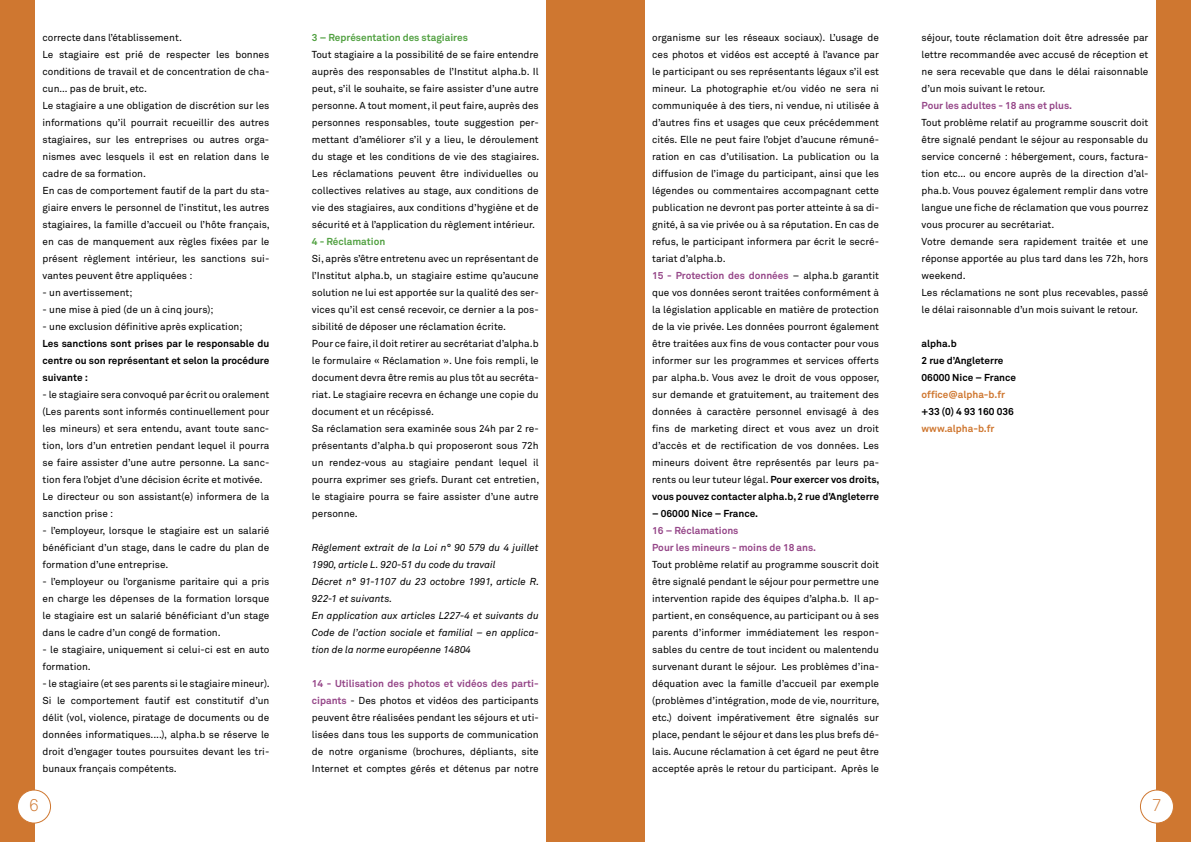
<style>
.page{position:relative;width:1191px;height:842px;background:#cf7730}
.page>*{position:absolute;margin:0;border:0;box-sizing:border-box;transform-origin:0 0}
.t1{font:300 17px "Akkurat";color:#cf7730}
.t2{font:10px/17px "Akkurat";color:#000;text-align:justify}
.t3{font:italic 10px/17px "Akkurat";color:#000}
.t4{font:700 10px/17px "Akkurat";color:#000;text-align:justify}
.t5{font:700 10px/17px "Akkurat";color:#954688}
.t6{font:700 10px "Akkurat";color:#52a142}
.t7{font:700 10px "Akkurat";color:#cf7730}
.s1{font-weight:700;color:#954688}
.s2{font-weight:700}
</style>
<div class="page">
<div style="left:35px;top:0;width:511px;height:842px;background:#fff"></div>
<div style="left:645px;top:0;width:510px;height:842px;background:#fff"></div>
<div style="left:18px;top:790px;width:33px;height:33px;background:#fff;border-radius:50%"></div>
<div style="left:17px;top:789px;width:34px;height:34px;border:1px solid #cf7730;border-radius:50%"></div>
<div style="left:1140px;top:790px;width:33px;height:33px;background:#fff;border-radius:50%"></div>
<div style="left:1140px;top:789px;width:34px;height:34px;border:1px solid #cf7730;border-radius:50%"></div>
<p class="t2" style="left:43px;top:29px;width:229px;text-align:left">correcte dans l’établissement.<br>Le stagiaire est prié de respecter les bonnes conditions de travail et de concentration de cha&shy;cun… pas de bruit, etc.<br>Le stagiaire a une obligation de discrétion sur les informations qu’il pourrait recueillir des autres stagiaires, sur les entreprises ou autres orga&shy;nismes avec lesquels il est en relation dans le cadre de sa formation.<br>En cas de comportement fautif de la part du sta&shy;giaire envers le personnel de l’institut, les autres stagiaires, la famille d’accueil ou l’hôte français, en cas de manquement aux règles fixées par le présent règlement intérieur, les sanctions sui&shy;vantes peuvent être appliquées :</p>
<p class="t2" style="left:43px;top:284px;width:91px">- un avertissement;</p>
<p class="t2" style="left:43px;top:301px;width:173px">- une mise à pied (de un à cinq jours);</p>
<p class="t2" style="left:43px;top:318px;width:201px">- une exclusion définitive après explication;</p>
<p class="t4" style="left:43px;top:335px;width:228px">Les sanctions sont prises par le responsable du centre ou son représentant et selon la procédure suivante :</p>
<p class="t2" style="left:43px;top:386px;width:228px;text-align:left">- le stagiaire sera convoqué par écrit ou oralement (Les parents sont informés continuellement pour les mineurs) et sera entendu, avant toute sanc&shy;tion, lors d’un entretien pendant lequel il pourra se faire assister d’une autre personne. La sanc&shy;tion fera l’objet d’une décision écrite et motivée.<br>Le directeur ou son assistant(e) informera de la sanction prise :</p>
<p class="t2" style="left:43px;top:522px;width:228px">- l’employeur, lorsque le stagiaire est un salarié bénéficiant d’un stage, dans le cadre du plan de formation d’une entreprise.</p>
<p class="t2" style="left:43px;top:573px;width:228px">- l’employeur ou l’organisme paritaire qui a pris en charge les dépenses de la formation lorsque le stagiaire est un salarié bénéficiant d’un stage dans le cadre d’un congé de formation.</p>
<p class="t2" style="left:43px;top:641px;width:228px">- le stagiaire, uniquement si celui-ci est en auto formation.</p>
<p class="t2" style="left:43px;top:675px;width:229px">- le stagiaire (et ses parents si le stagiaire mineur).<br>Si le comportement fautif est constitutif d’un délit (vol, violence, piratage de documents ou de données informatiques....), alpha.b se réserve le droit d’engager toutes poursuites devant les tri&shy;bunaux français compétents.</p>
<p class="t6" style="left:312px;top:31px;width:157px">3 – Représentation des stagiaires</p>
<p class="t2" style="left:312px;top:46px;width:229px">Tout stagiaire a la possibilité de se faire entendre auprès des responsables de l’Institut alpha.b. Il peut, s’il le souhaite, se faire assister d’une autre personne. A tout moment, il peut faire, auprès des personnes responsables, toute suggestion per&shy;mettant d’améliorer s’il y a lieu, le déroulement du stage et les conditions de vie des stagiaires.<br>Les réclamations peuvent être individuelles ou collectives relatives au stage, aux conditions de vie des stagiaires, aux conditions d’hygiène et de sécurité et à l’application du règlement intérieur.</p>
<p class="t6" style="left:312px;top:235px;width:75px">4 - Réclamation</p>
<p class="t2" style="left:312px;top:250px;width:229px;text-align:left">Si, après s’être entretenu avec un représentant de l’Institut alpha.b, un stagiaire estime qu’aucune solution ne lui est apportée sur la qualité des ser&shy;vices qu’il est censé recevoir, ce dernier a la pos&shy;sibilité de déposer une réclamation écrite.<br>Pour ce faire, il doit retirer au secrétariat d’alpha.b le formulaire « Réclamation ». Une fois rempli, le document devra être remis au plus tôt au secréta&shy;riat. Le stagiaire recevra en échange une copie du document et un récépissé.<br>Sa réclamation sera examinée sous 24h par 2 re&shy;présentants d’alpha.b qui proposeront sous 72h un rendez-vous au stagiaire pendant lequel il pourra exprimer ses griefs. Durant cet entretien, le stagiaire pourra se faire assister d’une autre personne.</p>
<p class="t3" style="left:312px;top:539px;width:229px">Règlement extrait de la Loi n° 90 579 du 4 juillet 1990, article L. 920-51 du code du travail<br>Décret n° 91-1107 du 23 octobre 1991, article R.<br>922-1 et suivants.<br>En application aux articles L227-4 et suivants du Code de l’action sociale et familial – en applica&shy;tion de la norme européenne 14804</p>
<p class="t2" style="left:312px;top:675px;width:228px"><span class="s1">14 - Utilisation des photos et vidéos des parti&shy;cipants</span> - Des photos et vidéos des participants peuvent être réalisées pendant les séjours et uti&shy;lisées dans tous les supports de communication de notre organisme (brochures, dépliants, site Internet et comptes gérés et détenus par notre</p>
<p class="t2" style="left:652px;top:29px;width:229px;text-align:left">organisme sur les réseaux sociaux). L’usage de ces photos et vidéos est accepté à l’avance par le participant ou ses représentants légaux s’il est mineur. La photographie et/ou vidéo ne sera ni communiquée à des tiers, ni vendue, ni utilisée à d’autres fins et usages que ceux précédemment cités. Elle ne peut faire l’objet d’aucune rémuné&shy;ration en cas d’utilisation. La publication ou la diffusion de l’image du participant, ainsi que les légendes ou commentaires accompagnant cette publication ne devront pas porter atteinte à sa di&shy;gnité, à sa vie privée ou à sa réputation. En cas de refus, le participant informera par écrit le secré&shy;tariat d’alpha.b.<br><span class="s1">15 - Protection des données</span> – alpha.b garantit que vos données seront traitées conformément à la législation applicable en matière de protection de la vie privée. Les données pourront également être traitées aux fins de vous contacter pour vous informer sur les programmes et services offerts par alpha.b. Vous avez le droit de vous opposer, sur demande et gratuitement, au traitement des données à caractère personnel envisagé à des fins de marketing direct et vous avez un droit d’accès et de rectification de vos données. Les mineurs doivent être représentés par leurs pa&shy;rents ou leur tuteur légal. <span class="s2">Pour exercer vos droits, vous pouvez contacter alpha.b, 2 rue d’Angleterre</span></p>
<p class="t4" style="left:652px;top:505px;width:107px">– 06000 Nice – France.</p>
<p class="t5" style="left:652px;top:522px;width:165px">16 – Réclamations<br>Pour les mineurs - moins de 18 ans.</p>
<p class="t2" style="left:652px;top:556px;width:229px">Tout problème relatif au programme souscrit doit être signalé pendant le séjour pour permettre une intervention rapide des équipes d’alpha.b. Il ap&shy;partient, en conséquence, au participant ou à ses parents d’informer immédiatement les respon&shy;sables du centre de tout incident ou malentendu survenant durant le séjour. Les problèmes d’ina&shy;déquation avec la famille d’accueil par exemple (problèmes d’intégration, mode de vie, nourriture, etc.) doivent impérativement être signalés sur place, pendant le séjour et dans les plus brefs dé&shy;lais. Aucune réclamation à cet égard ne peut être acceptée après le retour du participant. Après le</p>
<p class="t2" style="left:921px;top:29px;width:228px">séjour, toute réclamation doit être adressée par lettre recommandée avec accusé de réception et ne sera recevable que dans le délai raisonnable d’un mois suivant le retour.</p>
<p class="t5" style="left:921px;top:97px;width:152px">Pour les adultes - 18 ans et plus.</p>
<p class="t2" style="left:921px;top:114px;width:228px;text-align:left">Tout problème relatif au programme souscrit doit être signalé pendant le séjour au responsable du service concerné : hébergement, cours, factura&shy;tion etc… ou encore auprès de la direction d’al&shy;pha.b. Vous pouvez également remplir dans votre langue une fiche de réclamation que vous pourrez vous procurer au secrétariat.<br>Votre demande sera rapidement traitée et une réponse apportée au plus tard dans les 72h, hors weekend.<br>Les réclamations ne sont plus recevables, passé le délai raisonnable d’un mois suivant le retour.</p>
<p class="t4" style="left:921px;top:335px;width:96px;text-align:left">alpha.b<br>2 rue d’Angleterre<br>06000 Nice – France</p>
<p class="t7" style="left:921px;top:388px;width:85px">office@alpha-b.fr</p>
<p class="t4" style="left:921px;top:403px;width:94px">+33 (0) 4 93 160 036</p>
<p class="t7" style="left:921px;top:422px;width:74px">www.alpha-b.fr</p>
<h1 class="t1" style="left:29px;top:795px;width:11px">6</h1>
<h1 class="t1" style="left:1152px;top:795px;width:11px">7</h1>
</div>
